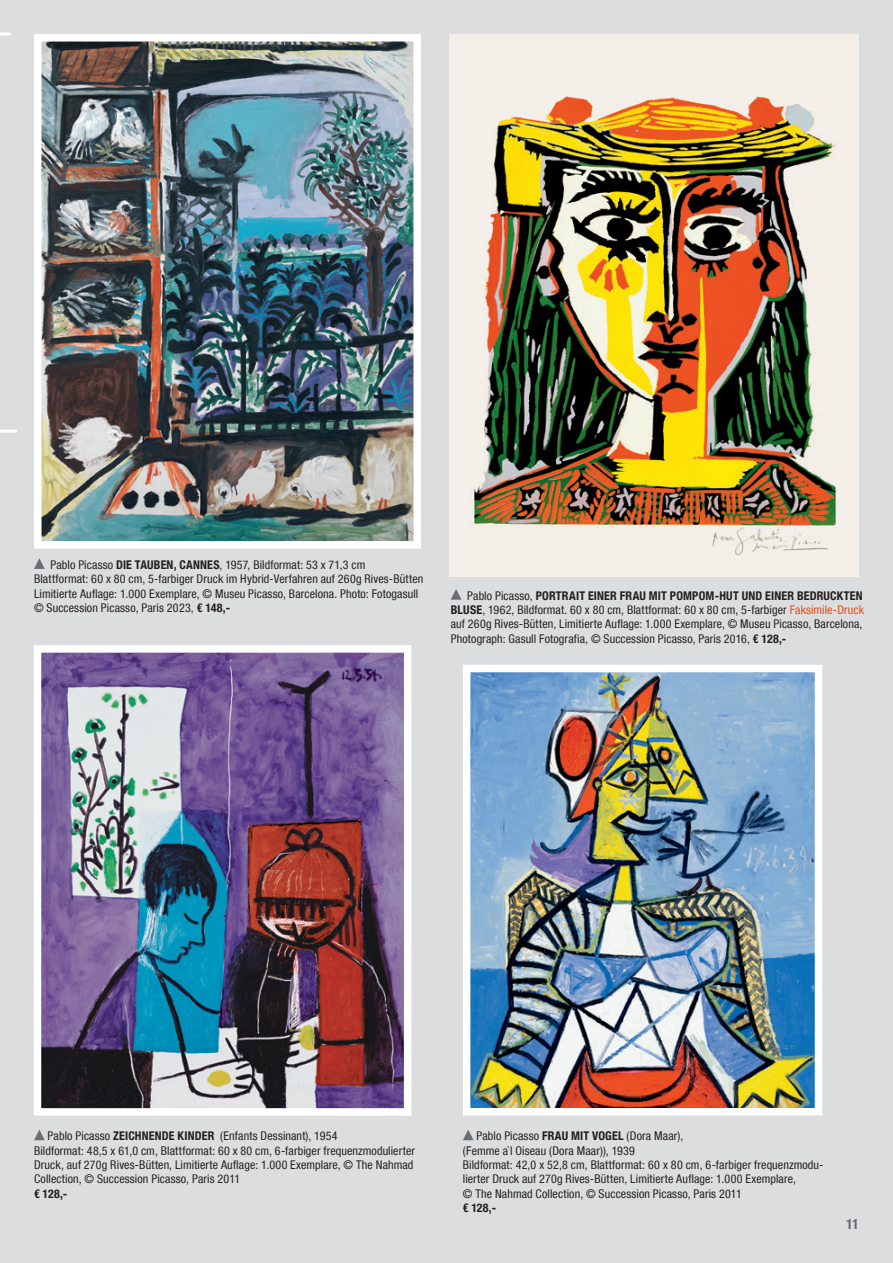
<style>
.page{position:relative;width:893px;height:1263px;background:#dcdddf}
.page>*{position:absolute;margin:0;border:0;box-sizing:border-box;transform-origin:0 0}
.t1{font:700 condensed 14.25px "Helvetica Neue LT Com";color:#6c6d70}
.t2{font:condensed 12px/14.4px "Helvetica Neue LT Com";letter-spacing:.01em;color:#231f20}
.t3{font:700 condensed 12px "Helvetica Neue LT Com";color:#231f20}
.s1{font-weight:700}
.s2{color:#da511d}
</style>
<div class="page">
<hr style="left:0;top:430px;width:17px;height:3px;background:#fff">
<svg style="left:0;top:33px;width:11px;height:3px"></svg>
<img style="left:34px;top:34px;width:387px;height:515px">
<img style="left:450px;top:34px;width:409px;height:542px">
<svg style="left:34px;top:558px;width:11px;height:11px"></svg>
<svg style="left:451px;top:589px;width:10px;height:11px"></svg>
<svg style="left:463px;top:1130px;width:11px;height:10px"></svg>
<img style="left:472px;top:674px;width:341px;height:432px">
<div style="left:463px;top:665px;width:359px;height:450px;border:8px solid #fff"></div>
<img style="left:34px;top:645px;width:378px;height:471px">
<svg style="left:34px;top:1130px;width:11px;height:10px"></svg>
<p class="t2" style="left:34px;top:557px;width:391px;text-indent:16px">Pablo Picasso <span class="s1">DIE TAUBEN, CANNES</span>, 1957, Bildformat: 53 x 71,3 cm<br>Blattformat: 60 x 80 cm, 5-farbiger Druck im Hybrid-Verfahren auf 260g Rives-Bütten Limitierte Auflage: 1.000 Exemplare, © Museu Picasso, Barcelona. Photo: Fotogasull © Succession Picasso, Paris 2023, <span class="s1">€ 148,-</span></p>
<p class="t2" style="left:451px;top:588px;width:415px;text-indent:16px">Pablo Picasso, <span class="s1">PORTRAIT EINER FRAU MIT POMPOM-HUT UND EINER BEDRUCKTEN BLUSE</span>, 1962, Bildformat. 60 x 80 cm, Blattformat: 60 x 80 cm, 5-farbiger <span class="s2">Faksimile-Druck </span>auf 260g Rives-Bütten, Limitierte Auflage: 1.000 Exemplare, © Museu Picasso, Barcelona, Photograph: Gasull Fotografia, © Succession Picasso, Paris 2016, <span class="s1">€ 128,-</span></p>
<p class="t2" style="left:34px;top:1129px;width:382px;text-indent:14px">Pablo Picasso <span class="s1">ZEICHNENDE KINDER</span> (Enfants Dessinant), 1954<br>Bildformat: 48,5 x 61,0 cm, Blattformat: 60 x 80 cm, 6-farbiger frequenzmodulierter Druck, auf 270g Rives-Bütten, Limitierte Auflage: 1.000 Exemplare, © The Nahmad Collection, © Succession Picasso, Paris 2011</p>
<p class="t3" style="left:34px;top:1186px;width:35px">€ 128,-</p>
<p class="t2" style="left:463px;top:1129px;width:362px;text-indent:14px">Pablo Picasso <span class="s1">FRAU MIT VOGEL</span> (Dora Maar),<br>(Femme a`l Oiseau (Dora Maar)), 1939<br>Bildformat: 42,0 x 52,8 cm, Blattformat: 60 x 80 cm, 6-farbiger frequenzmodu&shy;lierter Druck auf 270g Rives-Bütten, Limitierte Auflage: 1.000 Exemplare,<br>© The Nahmad Collection, © Succession Picasso, Paris 2011</p>
<p class="t3" style="left:463px;top:1201px;width:35px">€ 128,-</p>
<p class="t1" style="left:846px;top:1215px;width:14px">11</p>
</div>
